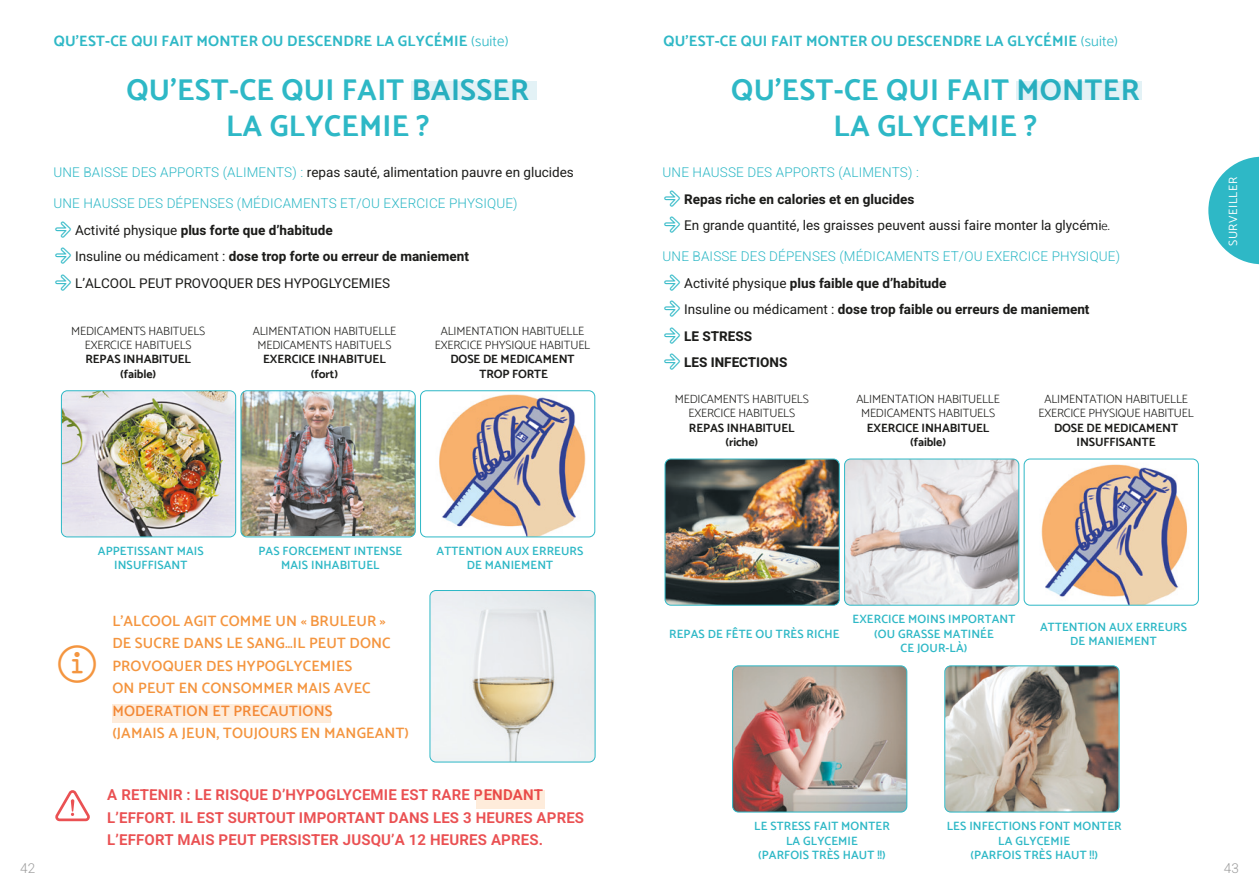
<style>
.page{position:relative;width:1259px;height:893px;background:#fff}
.page>*{position:absolute;margin:0;border:0;box-sizing:border-box;transform-origin:0 0}
.t1{font:700 30px/36px "Catamaran";letter-spacing:.01em;color:#2eb8c6;text-align:center}
.t2{font:600 15px/22.5px "Catamaran";letter-spacing:.01em;color:#f4953f}
.t3{font:600 15px/22.5px "Heebo";letter-spacing:.01em;color:#ea5153}
.t4{font:700 15px "Catamaran";letter-spacing:.01em;color:#2eb8c6}
.t5{font:700 13.5px "Heebo";color:#1d1d1b}
.t6{font:13.5px "Heebo";color:#1d1d1b}
.t7{font:300 13.5px "Heebo";letter-spacing:.01em;color:#2eb8c6}
.t8{font:300 13.5px "Heebo";color:#9d9d9d}
.t9{font:600 12px/14.4px "Catamaran";letter-spacing:.01em;color:#2eb8c6;text-align:center}
.t10{font:300 12px/14.4px "Catamaran";letter-spacing:-.01em;color:#1d1d1b;text-align:center}
.t11{font:700 12px/14.4px "Catamaran";letter-spacing:-.01em;color:#1d1d1b;text-align:center}
.t12{font:12px "Catamaran";letter-spacing:.05em;color:#fff}
.s1{font-weight:300}
.s2{font-weight:300;color:#2eb8c6}
.s3{font-weight:400}
.s4{font-family:"Catamaran";font-weight:300;font-size:12.75px}
</style>
<div class="page">
<img style="left:61px;top:392px;width:175px;height:145px">
<div style="left:61px;top:390px;width:175px;height:147px;border:1px solid #2eb8c6;border-radius:6px"></div>
<img style="left:241px;top:391px;width:174px;height:145px">
<div style="left:241px;top:390px;width:174px;height:147px;border:1px solid #2eb8c6;border-radius:6px"></div>
<img style="left:420px;top:392px;width:175px;height:145px">
<div style="left:420px;top:390px;width:175px;height:147px;border:1px solid #2eb8c6;border-radius:6px"></div>
<img style="left:666px;top:459px;width:173px;height:146px">
<div style="left:664px;top:459px;width:175px;height:147px;border:1px solid #2eb8c6;border-radius:6px"></div>
<img style="left:844px;top:459px;width:175px;height:145px">
<div style="left:844px;top:459px;width:175px;height:147px;border:1px solid #2eb8c6;border-radius:6px"></div>
<img style="left:1025px;top:459px;width:173px;height:146px">
<div style="left:1023px;top:459px;width:175px;height:147px;border:1px solid #2eb8c6;border-radius:6px"></div>
<img style="left:732px;top:667px;width:175px;height:145px">
<div style="left:732px;top:665px;width:175px;height:147px;border:1px solid #2eb8c6;border-radius:6px"></div>
<img style="left:945px;top:667px;width:173px;height:145px">
<div style="left:944px;top:665px;width:175px;height:147px;border:1px solid #2eb8c6;border-radius:6px"></div>
<svg style="left:1208px;top:157px;width:51px;height:107px"></svg>
<div style="left:112px;top:704px;width:218px;height:18px;background:#feecdb"></div>
<svg style="left:55px;top:790px;width:35px;height:31px"></svg>
<div style="left:476px;top:790px;width:68px;height:18px;background:#feecdb"></div>
<img style="left:431px;top:590px;width:164px;height:172px">
<div style="left:429px;top:590px;width:166px;height:172px;border:1px solid #2eb8c6;border-radius:6px"></div>
<div style="left:411px;top:81px;width:126px;height:19px;background:#e3f2f6"></div>
<div style="left:1016px;top:81px;width:126px;height:19px;background:#e3f2f6"></div>
<p class="t4" style="left:54px;top:32px;width:456px">QU’EST-CE QUI FAIT MONTER OU DESCENDRE LA GLYCÉMIE <span class="s1">(suite)</span></p>
<p class="t4" style="left:663px;top:32px;width:456px">QU’EST-CE QUI FAIT MONTER OU DESCENDRE LA GLYCÉMIE <span class="s1">(suite)</span></p>
<p class="t1" style="left:127px;top:71px;width:404px">QU’EST-CE QUI FAIT BAISSER</p>
<p class="t1" style="left:226px;top:107px;width:205px">LA GLYCEMIE ?</p>
<p class="t6" style="left:54px;top:163px;width:522px"><span class="s2">UNE BAISSE DES APPORTS (ALIMENTS) :</span> repas sauté, alimentation pauvre en glucides</p>
<p class="t7" style="left:54px;top:194px;width:465px">UNE HAUSSE DES DÉPENSES (MÉDICAMENTS ET/OU EXERCICE PHYSIQUE)</p>
<p class="t5" style="left:75px;top:221px;width:259px"><span class="s3">Activité physique</span> plus forte que d’habitude</p>
<p class="t5" style="left:75px;top:247px;width:395px"><span class="s3">Insuline ou médicament :</span> dose trop forte ou erreur de maniement</p>
<p class="t6" style="left:75px;top:274px;width:316px">L’ALCOOL PEUT PROVOQUER DES HYPOGLYCEMIES</p>
<p class="t10" style="left:71px;top:323px;width:136px">MEDICAMENTS HABITUELS</p>
<p class="t10" style="left:85px;top:338px;width:108px">EXERCICE HABITUELS</p>
<p class="t11" style="left:85px;top:352px;width:107px">REPAS INHABITUEL (faible)</p>
<p class="t10" style="left:253px;top:323px;width:145px">ALIMENTATION HABITUELLE<br>MEDICAMENTS HABITUELS</p>
<p class="t11" style="left:263px;top:352px;width:124px">EXERCICE INHABITUEL (fort)</p>
<p class="t10" style="left:441px;top:323px;width:145px">ALIMENTATION HABITUELLE</p>
<p class="t10" style="left:435px;top:338px;width:157px">EXERCICE PHYSIQUE HABITUEL</p>
<p class="t11" style="left:450px;top:352px;width:126px">DOSE DE MEDICAMENT<br>TROP FORTE</p>
<p class="t9" style="left:98px;top:544px;width:107px">APPETISSANT MAIS<br>INSUFFISANT</p>
<p class="t9" style="left:258px;top:544px;width:145px">PAS FORCEMENT INTENSE<br>MAIS INHABITUEL</p>
<p class="t9" style="left:436px;top:544px;width:148px">ATTENTION AUX ERREURS<br>DE MANIEMENT</p>
<p class="t2" style="left:112px;top:609px;width:280px">L’ALCOOL AGIT COMME UN « BRULEUR »<br>DE SUCRE DANS LE SANG…IL PEUT DONC<br>PROVOQUER DES HYPOGLYCEMIES</p>
<p class="t2" style="left:112px;top:677px;width:298px">ON PEUT EN CONSOMMER MAIS AVEC<br>MODERATION ET PRECAUTIONS<br>(JAMAIS A JEUN, TOUJOURS EN MANGEANT)</p>
<p class="t3" style="left:107px;top:784px;width:478px">A RETENIR : LE RISQUE D’HYPOGLYCEMIE EST RARE PENDANT<br>L’EFFORT. IL EST SURTOUT IMPORTANT DANS LES 3 HEURES APRES<br>L’EFFORT MAIS PEUT PERSISTER JUSQU’A 12 HEURES APRES.</p>
<p class="t1" style="left:731px;top:71px;width:410px">QU’EST-CE QUI FAIT MONTER<br>LA GLYCEMIE ?</p>
<p class="t7" style="left:662px;top:163px;width:258px">UNE HAUSSE DES APPORTS (ALIMENTS) :</p>
<p class="t5" style="left:684px;top:190px;width:232px">Repas riche en calories et en glucides</p>
<p class="t6" style="left:684px;top:216px;width:427px">En grande quantité, les graisses peuvent aussi faire monter la glycémi<span class="s4">e.</span></p>
<p class="t7" style="left:662px;top:247px;width:459px">UNE BAISSE DES DÉPENSES (MÉDICAMENTS ET/OU EXERCICE PHYSIQUE)</p>
<p class="t5" style="left:684px;top:274px;width:264px"><span class="s3">Activité physique</span> plus faible que d’habitude</p>
<p class="t5" style="left:684px;top:300px;width:407px"><span class="s3">Insuline ou médicament :</span> dose trop faible ou erreurs de maniement</p>
<p class="t5" style="left:684px;top:327px;width:69px">LE STRESS</p>
<p class="t5" style="left:684px;top:353px;width:105px">LES INFECTIONS</p>
<p class="t10" style="left:675px;top:391px;width:136px">MEDICAMENTS HABITUELS</p>
<p class="t10" style="left:688px;top:406px;width:108px">EXERCICE HABITUELS</p>
<p class="t11" style="left:689px;top:420px;width:107px">REPAS INHABITUEL (riche)</p>
<p class="t10" style="left:856px;top:391px;width:145px">ALIMENTATION HABITUELLE</p>
<p class="t10" style="left:861px;top:406px;width:136px">MEDICAMENTS HABITUELS</p>
<p class="t11" style="left:866px;top:420px;width:124px">EXERCICE INHABITUEL (faible)</p>
<p class="t10" style="left:1044px;top:391px;width:145px">ALIMENTATION HABITUELLE</p>
<p class="t10" style="left:1038px;top:406px;width:157px">EXERCICE PHYSIQUE HABITUEL</p>
<p class="t11" style="left:1054px;top:420px;width:126px">DOSE DE MEDICAMENT</p>
<p class="t11" style="left:1076px;top:435px;width:81px">INSUFFISANTE</p>
<p class="t12" style="left:1226px;top:246px;width:71px;rotate:-90deg">SURVEILLER</p>
<p class="t9" style="left:669px;top:626px;width:172px">REPAS DE FÊTE OU TRÈS RICHE</p>
<p class="t9" style="left:852px;top:612px;width:164px">EXERCICE MOINS IMPORTANT</p>
<p class="t9" style="left:874px;top:626px;width:121px">(OU GRASSE MATINÉE<br>CE JOUR-LÀ)</p>
<p class="t9" style="left:1040px;top:619px;width:148px">ATTENTION AUX ERREURS<br>DE MANIEMENT</p>
<p class="t9" style="left:754px;top:819px;width:137px">LE STRESS FAIT MONTER<br>LA GLYCEMIE<br>(PARFOIS TRÈS HAUT !!)</p>
<p class="t9" style="left:946px;top:819px;width:176px">LES INFECTIONS FONT MONTER<br>LA GLYCEMIE<br>(PARFOIS TRÈS HAUT !!)</p>
<p class="t8" style="left:20px;top:859px;width:17px">42</p>
<p class="t8" style="left:1223px;top:859px;width:17px">43</p>
</div>
